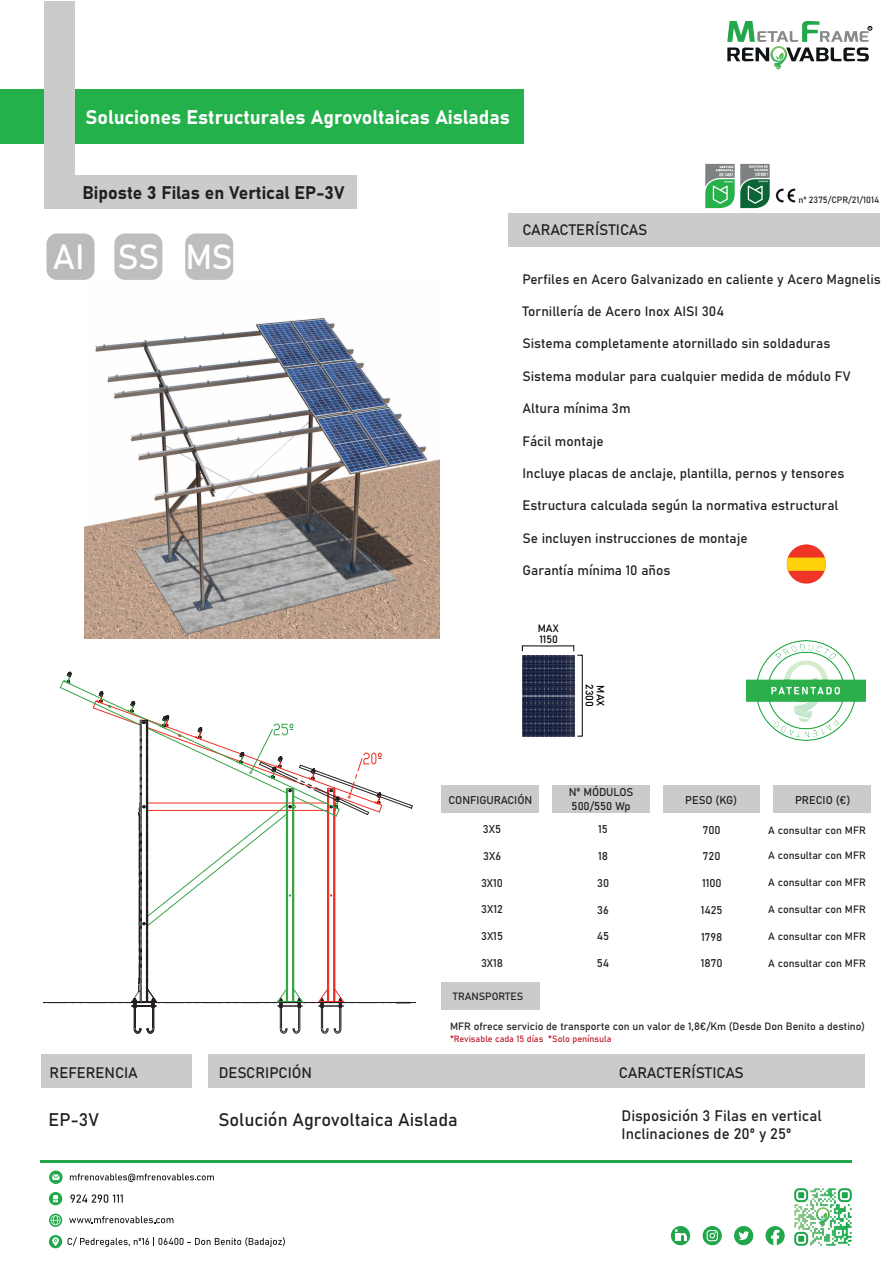
<style>
.page{position:relative;width:893px;height:1263px;background:#fff}
.page>*{position:absolute;margin:0;border:0;box-sizing:border-box;transform-origin:0 0}
.t1{font:34.5px "Bahnschrift";color:#fff}
.t2{font:19.5px "Bahnschrift";color:#fff}
.t3{font:18px "Bahnschrift";color:#231f20}
.t4{font:15px/18px "Bahnschrift";color:#231f20}
.t5{font:13.5px "Bahnschrift";color:#231f20}
.t6{font:11.1px/13.4px "Bahnschrift";color:#231f20}
.t7{font:10.5px "Bahnschrift";color:#231f20}
.t8{font:10.5px "Bahnschrift";color:#000001}
.t9{font:9px "Bahnschrift";color:#be1d2c}
.t10{font:9px "Bahnschrift";color:#231f20}
.t11{font:3px "Bahnschrift";color:#000001}
</style>
<div class="page">
<img style="left:84px;top:317px;width:355px;height:322px">
<svg style="left:727px;top:21px;width:145px;height:48px"></svg>
<div style="left:0;top:89px;width:524px;height:54px;background:#24b04b"></div>
<div style="left:44px;top:2px;width:31px;height:200px;background:#cbcbca"></div>
<div style="left:44px;top:176px;width:313px;height:33px;background:#cbcbca"></div>
<div style="left:509px;top:213px;width:371px;height:33px;background:#cbcbca"></div>
<div style="left:47px;top:233px;width:48px;height:47px;background:#babcbc;border-radius:11px"></div>
<div style="left:114px;top:233px;width:48px;height:47px;background:#bdbebf;border-radius:11px"></div>
<svg style="left:70px;top:1194px;width:53px;height:9px"></svg>
<svg style="left:69px;top:1216px;width:104px;height:7px"></svg>
<svg style="left:49px;top:1192px;width:13px;height:13px"></svg>
<svg style="left:53px;top:1195px;width:5px;height:7px"></svg>
<svg style="left:49px;top:1170px;width:14px;height:14px"></svg>
<div style="left:50px;top:1171px;width:12px;height:12px;background:#23a74b;border-radius:50%"></div>
<svg style="left:52px;top:1174px;width:7px;height:6px"></svg>
<svg style="left:49px;top:1213px;width:13px;height:14px"></svg>
<svg style="left:49px;top:1214px;width:13px;height:12px"></svg>
<svg style="left:51px;top:1215px;width:10px;height:10px"></svg>
<svg style="left:68px;top:1237px;width:217px;height:10px"></svg>
<div style="left:49px;top:1235px;width:13px;height:13px;background:#23a74b;border-radius:50%"></div>
<svg style="left:52px;top:1237px;width:7px;height:9px"></svg>
<svg style="left:70px;top:1173px;width:144px;height:9px"></svg>
<img style="left:747px;top:641px;width:119px;height:99px">
<img style="left:794px;top:1188px;width:58px;height:58px">
<div style="left:734px;top:1226px;width:19px;height:19px;background:#21a64b;border-radius:50%"></div>
<svg style="left:738px;top:1231px;width:11px;height:9px"></svg>
<svg style="left:765px;top:1226px;width:20px;height:19px"></svg>
<svg style="left:703px;top:1226px;width:19px;height:19px"></svg>
<svg style="left:707px;top:1230px;width:11px;height:11px"></svg>
<svg style="left:671px;top:1226px;width:19px;height:19px"></svg>
<svg style="left:675px;top:1229px;width:11px;height:12px"></svg>
<hr style="left:41px;top:1160px;width:811px;height:3px;background:#21a64b">
<svg style="left:786px;top:544px;width:40px;height:40px"></svg>
<div style="left:41px;top:1054px;width:824px;height:34px;background:#cbcbca"></div>
<div style="left:441px;top:785px;width:430px;height:28px;background:#cbcbca"></div>
<div style="left:193px;top:1050px;width:15px;height:45px;background:#fff"></div>
<div style="left:539px;top:785px;width:13px;height:33px;background:#fff"></div>
<div style="left:650px;top:784px;width:12px;height:33px;background:#fff"></div>
<div style="left:761px;top:784px;width:12px;height:33px;background:#fff"></div>
<hr style="left:43px;top:1002px;width:373px;height:1px;background:#231f20">
<hr style="left:43px;top:1003px;width:373px;height:1px;background:#231f20">
<svg style="left:43px;top:672px;width:370px;height:362px"></svg>
<div style="left:441px;top:982px;width:98px;height:28px;background:#cbcbca"></div>
<div style="left:185px;top:233px;width:48px;height:47px;background:#bdbebf;border-radius:11px"></div>
<img style="left:705px;top:163px;width:65px;height:46px">
<img style="left:775px;top:188px;width:21px;height:15px">
<div style="left:577px;top:655px;width:6px;height:81px;border:1px solid #000001"></div>
<svg style="left:522px;top:645px;width:52px;height:7px"></svg>
<img style="left:522px;top:655px;width:52px;height:81px">
<p class="t11" style="left:869px;top:26px;width:3px">R</p>
<h2 class="t2" style="left:86px;top:102px;width:426px">Soluciones Estructurales Agrovoltaicas Aisladas</h2>
<h3 class="t3" style="left:82px;top:179px;width:264px">Biposte 3 Filas en Vertical EP-3V</h3>
<h1 class="t1" style="left:53px;top:231px;width:108px">AI SS</h1>
<h1 class="t1" style="left:185px;top:231px;width:49px">MS</h1>
<p class="t4" style="left:522px;top:219px;width:126px">CARACTERÍSTICAS</p>
<p class="t10" style="left:799px;top:193px;width:82px">nº 2375/CPR/21/1014</p>
<p class="t5" style="left:522px;top:269px;width:360px">Perfiles en Acero Galvanizado en caliente y Acero Magnelis</p>
<p class="t5" style="left:522px;top:301px;width:203px">Tornillería de Acero Inox AISI 304</p>
<p class="t5" style="left:522px;top:333px;width:309px">Sistema completamente atornillado sin soldaduras</p>
<p class="t5" style="left:522px;top:366px;width:330px">Sistema modular para cualquier medida de módulo FV</p>
<p class="t5" style="left:522px;top:398px;width:110px">Altura mínima 3m</p>
<p class="t5" style="left:522px;top:431px;width:83px">Fácil montaje</p>
<p class="t5" style="left:522px;top:463px;width:323px">Incluye placas de anclaje, plantilla, pernos y tensores</p>
<p class="t5" style="left:522px;top:495px;width:317px">Estructura calculada según la normativa estructural</p>
<p class="t5" style="left:522px;top:528px;width:227px">Se incluyen instrucciones de montaje</p>
<p class="t5" style="left:522px;top:560px;width:149px">Garantía mínima 10 años</p>
<p class="t8" style="left:538px;top:620px;width:22px">MAX</p>
<p class="t8" style="left:539px;top:632px;width:20px">1150</p>
<p class="t8" style="left:597px;top:684px;width:24px;rotate:90deg">2300</p>
<p class="t8" style="left:609px;top:685px;width:22px;rotate:90deg">MAX</p>
<p class="t6" style="left:569px;top:785px;width:66px">Nº MÓDULOS<br>500/550 Wp</p>
<p class="t6" style="left:449px;top:792px;width:85px">CONFIGURACIÓN</p>
<p class="t6" style="left:685px;top:792px;width:53px">PESO (KG)</p>
<p class="t6" style="left:795px;top:792px;width:57px">PRECIO (€)</p>
<p class="t6" style="left:483px;top:822px;width:20px">3X5</p>
<p class="t6" style="left:483px;top:848px;width:19px">3X6</p>
<p class="t6" style="left:481px;top:875px;width:24px">3X10</p>
<p class="t6" style="left:481px;top:902px;width:23px">3X12</p>
<p class="t6" style="left:481px;top:929px;width:23px">3X15</p>
<p class="t6" style="left:481px;top:955px;width:24px">3X18</p>
<p class="t6" style="left:598px;top:822px;width:11px">15</p>
<p class="t6" style="left:598px;top:849px;width:11px">18</p>
<p class="t6" style="left:597px;top:876px;width:14px">30</p>
<p class="t6" style="left:597px;top:902px;width:13px">36</p>
<p class="t6" style="left:597px;top:929px;width:14px">45</p>
<p class="t6" style="left:597px;top:956px;width:14px">54</p>
<p class="t6" style="left:703px;top:822px;width:19px">700</p>
<p class="t6" style="left:703px;top:849px;width:19px">720</p>
<p class="t6" style="left:702px;top:876px;width:21px">1100</p>
<p class="t6" style="left:701px;top:903px;width:23px">1425</p>
<p class="t6" style="left:701px;top:929px;width:23px">1798</p>
<p class="t6" style="left:701px;top:956px;width:23px">1870</p>
<p class="t7" style="left:768px;top:822px;width:99px">A consultar con MFR</p>
<p class="t7" style="left:768px;top:847px;width:99px">A consultar con MFR</p>
<p class="t7" style="left:768px;top:875px;width:99px">A consultar con MFR</p>
<p class="t7" style="left:768px;top:902px;width:99px">A consultar con MFR</p>
<p class="t7" style="left:768px;top:929px;width:99px">A consultar con MFR</p>
<p class="t7" style="left:768px;top:956px;width:99px">A consultar con MFR</p>
<p class="t7" style="left:453px;top:989px;width:72px">TRANSPORTES</p>
<p class="t7" style="left:450px;top:1018px;width:417px">MFR ofrece servicio de transporte con un valor de 1,8€/Km (Desde Don Benito a destino)</p>
<p class="t9" style="left:450px;top:1032px;width:163px">*Revisable cada 15 días *Solo península</p>
<p class="t4" style="left:50px;top:1062px;width:90px">REFERENCIA</p>
<p class="t4" style="left:219px;top:1062px;width:95px">DESCRIPCIÓN</p>
<p class="t4" style="left:619px;top:1062px;width:126px">CARACTERÍSTICAS</p>
<h3 class="t3" style="left:49px;top:1106px;width:52px">EP-3V</h3>
<h3 class="t3" style="left:218px;top:1106px;width:241px">Solución Agrovoltaica Aislada</h3>
<p class="t4" style="left:621px;top:1106px;width:202px">Disposición 3 Filas en vertical<br>Inclinaciones de 20º y 25º</p>
</div>
